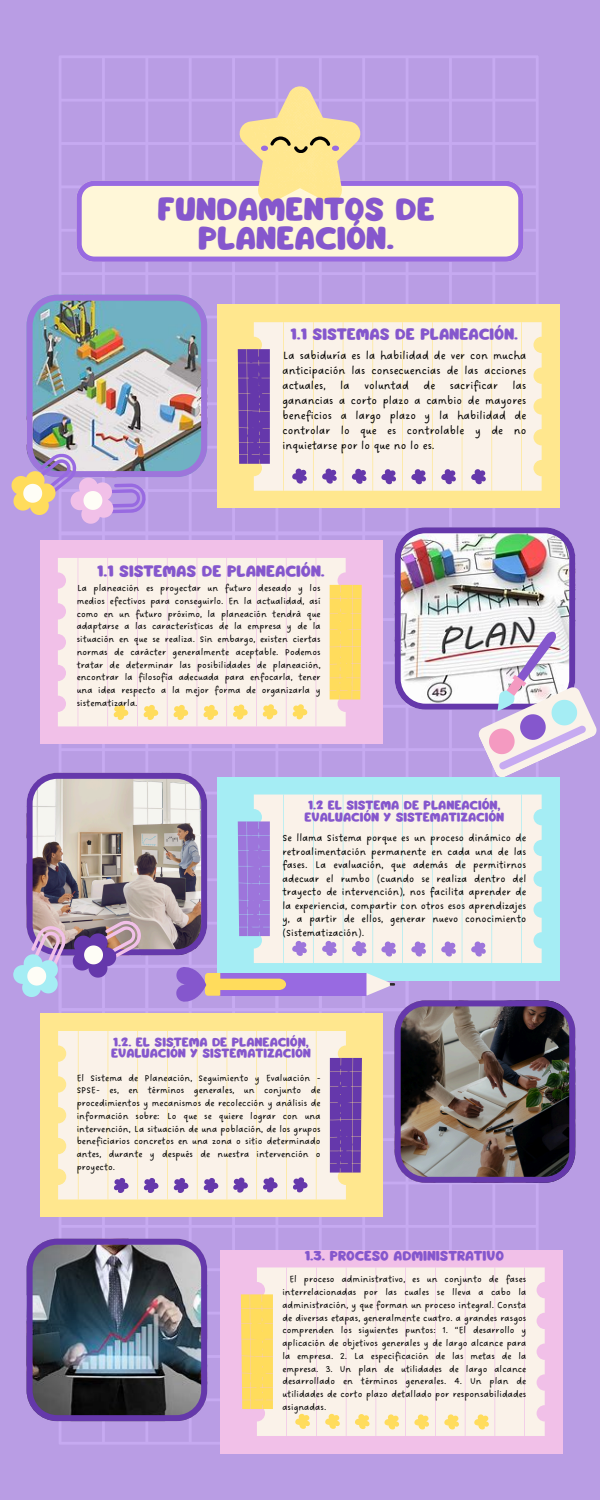
<style>
.page{position:relative;width:600px;height:1500px;background:#b99de4}
.page>*{position:absolute;margin:0;border:0;box-sizing:border-box;transform-origin:0 0}
.t1{font:28.4px/29.2px "Mango";color:#8557cd;text-align:center}
.t2{font:14.1px "Mango";color:#8557cd}
.t3{font:12.1px "Mango";color:#8557cd}
.t4{font:11.9px/15px "DO Sans Regular";color:#000;text-align:justify}
.t5{font:11.1px/11.2px "Mango";color:#8557cd;text-align:center}
.t6{font:10.9px/13.5px "DO Sans Regular";color:#000;text-align:justify}
.t7{font:9.9px/12.8px "DO Sans Regular";color:#000;text-align:justify}
</style>
<div class="page">
<svg style="left:59px;top:56px;width:479px;height:239px"></svg>
<svg style="left:59px;top:1194px;width:479px;height:250px"></svg>
<svg style="left:76px;top:181px;width:447px;height:81px;background:#f0e2d9"></svg>
<svg style="left:236px;top:84px;width:128px;height:121px"></svg>
<div style="left:40px;top:1013px;width:343px;height:204px;background:#ffe78e"></div>
<svg style="left:78px;top:1194px;width:268px;height:6px;background:#faf0df"></svg>
<div style="left:220px;top:1250px;width:343px;height:204px;background:#f1c0e8"></div>
<svg style="left:525px;top:1267px;width:20px;height:169px;fill:#faf2e9"></svg>
<svg style="left:257px;top:1267px;width:268px;height:169px;background:#f9efe8"></svg>
<svg style="left:241px;top:1294px;width:250px;height:137px;background:#faedd6"></svg>
<img style="left:27px;top:1239px;width:180px;height:182px">
<img style="left:11px;top:295px;width:586px;height:899px">
<p class="t1" style="left:158px;top:196px;width:279px">FUNDAMENTOS DE<br>PLANEACIÓN.</p>
<p class="t2" style="left:291px;top:328px;width:229px">1.1 SISTEMAS DE PLANEACIÓN.</p>
<p class="t4" style="left:282px;top:349px;width:245px">La sabiduría es la habilidad de ver con mucha anticipación las consecuencias de las acciones actuales, la voluntad de sacrificar las ganancias a corto plazo a cambio de mayores beneficios a largo plazo y la habilidad de controlar lo que es controlable y de no inquietarse por lo que no lo es.</p>
<h2 class="t2" style="left:97px;top:565px;width:229px">1.1 SISTEMAS DE PLANEACIÓN.</h2>
<h2 class="t7" style="left:77px;top:582px;width:245px">La planeación es proyectar un futuro deseado y los medios efectivos para conseguirlo. En la actualidad, así como en un futuro próximo, la planeación tendrá que adaptarse a las características de la empresa y de la situación en que se realiza. Sin embargo, existen ciertas normas de carácter generalmente aceptable. Podemos tratar de determinar las posibilidades de planeación, encontrar la filosofía adecuada para enfocarla, tener una idea respecto a la mejor forma de organizarla y sistematizarla.</h2>
<p class="t5" style="left:305px;top:800px;width:201px">1.2 EL SISTEMA DE PLANEACIÓN,<br>EVALUACIÓN Y SISTEMATIZACIÓN</p>
<h4 class="t6" style="left:282px;top:832px;width:245px">Se llama Sistema porque es un proceso dinámico de retroalimentación permanente en cada una de las fases. La evaluación, que además de permitirnos adecuar el rumbo (cuando se realiza dentro del trayecto de intervención), nos facilita aprender de la experiencia, compartir con otros esos aprendizajes y, a partir de ellos, generar nuevo conocimiento (Sistematización).</h4>
<p class="t5" style="left:111px;top:1037px;width:201px;text-align:left">1.2. EL SISTEMA DE PLANEACIÓN,<br>EVALUACIÓN Y SISTEMATIZACIÓN</p>
<p class="t7" style="left:77px;top:1072px;width:245px">El Sistema de Planeación, Seguimiento y Evaluación - SPSE- es, en términos generales, un conjunto de procedimientos y mecanismos de recolección y análisis de información sobre: Lo que se quiere lograr con una intervención, La situación de una población, de los grupos beneficiarios concretos en una zona o sitio determinado antes, durante y después de nuestra intervención o proyecto.</p>
<h1 class="t3" style="left:305px;top:1251px;width:201px">1.3. PROCESO ADMINISTRATIVO</h1>
<p class="t7" style="left:282px;top:1274px;width:245px;text-indent:7px">El proceso administrativo, es un conjunto de fases interrelacionadas por las cuales se lleva a cabo la administración, y que forman un proceso integral. Consta de diversas etapas, generalmente cuatro. a grandes rasgos comprenden los siguientes puntos: 1. “El desarrollo y aplicación de objetivos generales y de largo alcance para la empresa. 2. La especificación de las metas de la empresa. 3. Un plan de utilidades de largo alcance desarrollado en términos generales. 4. Un plan de utilidades de corto plazo detallado por responsabilidades asignadas.</p>
</div>
